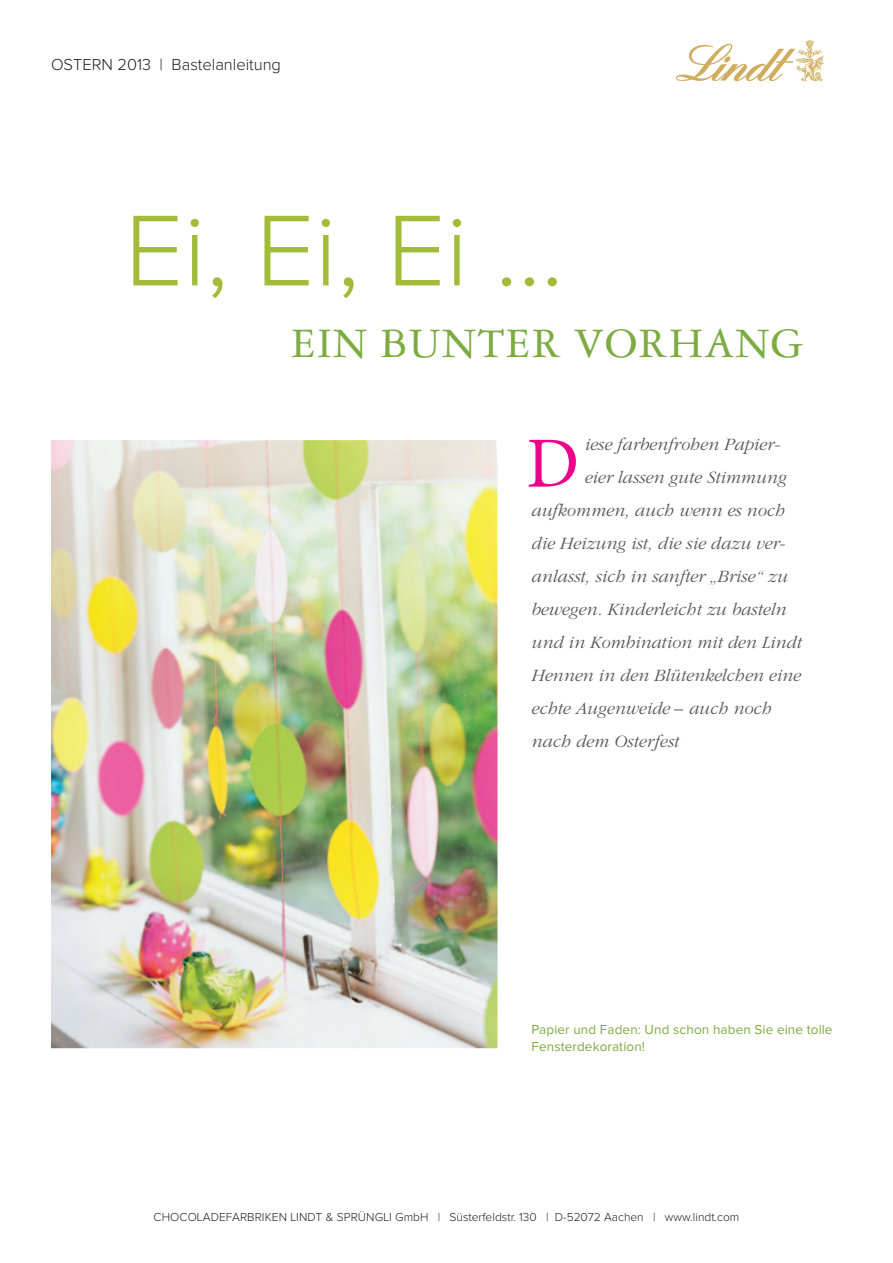
<style>
.page{position:relative;width:893px;height:1263px;background:#fff}
.page>*{position:absolute;margin:0;border:0;box-sizing:border-box;transform-origin:0 0}
.t1{font:300 104.4px "Proxima Nova";color:#a2bc3a}
.t2{font:72px "Minion Pro";color:#ed028c}
.t3{font:44.7px "Garamond Three LT";letter-spacing:.02em;color:#7cab41}
.t4{font:italic 300 18px "Garamond LT";color:#57585a}
.t5{font:300 16.5px "Proxima Nova";color:#231f20}
.t6{font:13.5px/16.5px "Proxima Nova";letter-spacing:.01em;color:#7cab41}
.t7{font:300 12px "Proxima Nova";letter-spacing:.01em;color:#231f20}
</style>
<div class="page">
<svg style="left:676px;top:40px;width:148px;height:42px"></svg>
<img style="left:51px;top:440px;width:446px;height:608px">
<p class="t5" style="left:51px;top:57px;width:232px">Ostern 2013 | Bastelanleitung</p>
<h1 class="t1" style="left:125px;top:203px;width:440px">Ei, Ei, Ei ...</h1>
<h3 class="t3" style="left:291px;top:319px;width:513px">EIN BUNTER VORHANG</h3>
<p class="t4" style="left:585px;top:435px;width:197px">iese farbenfrohen Papier-</p>
<p class="t4" style="left:585px;top:468px;width:203px">eier lassen gute Stimmung</p>
<p class="t4" style="left:531px;top:501px;width:255px">aufkommen, auch wenn es noch</p>
<p class="t4" style="left:531px;top:534px;width:255px">die Heizung ist, die sie dazu ver-</p>
<p class="t4" style="left:531px;top:567px;width:258px">anlasst, sich in sanfter „Brise“ zu</p>
<p class="t4" style="left:531px;top:600px;width:256px">bewegen. Kinderleicht zu basteln</p>
<p class="t4" style="left:531px;top:633px;width:272px">und in Kombination mit den Lindt</p>
<p class="t4" style="left:531px;top:666px;width:271px">Hennen in den Blütenkelchen eine</p>
<p class="t4" style="left:531px;top:699px;width:242px">echte Augenweide – auch noch</p>
<p class="t4" style="left:531px;top:732px;width:149px">nach dem Osterfest</p>
<h2 class="t2" style="left:526px;top:415px;width:54px">D</h2>
<p class="t6" style="left:531px;top:1022px;width:302px">Papier und Faden: Und schon haben Sie eine tolle<br>Fensterdekoration!</p>
<p class="t7" style="left:154px;top:1212px;width:27px">Choco</p>
<p class="t7" style="left:197px;top:1212px;width:544px">ladefarbriken Lindt &amp; Sprüngli GmbH | Süsterfeldstr. 130 | D-52072 Aachen | www.lindt.com</p>
</div>
